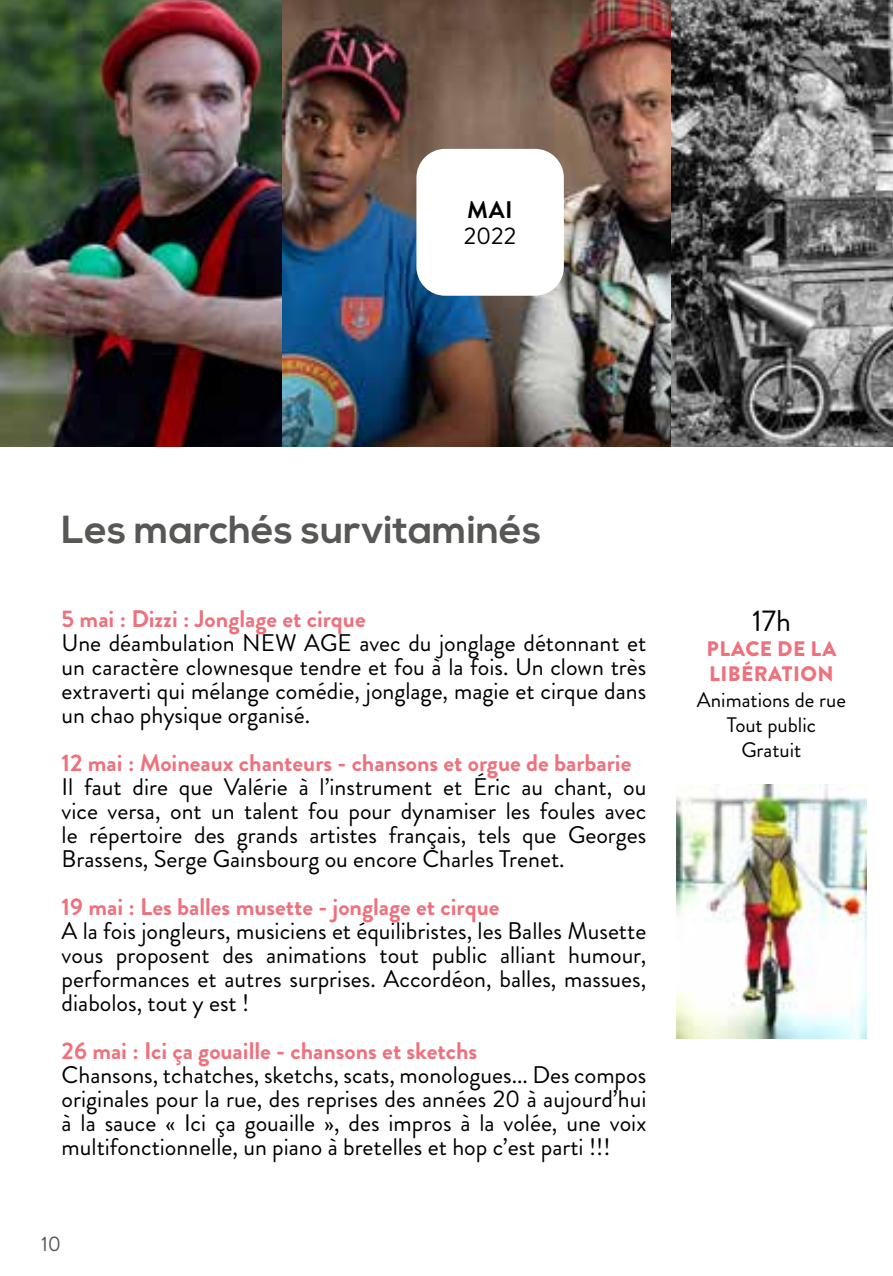
<style>
.page{position:relative;width:893px;height:1276px;background:#fff}
.page>*{position:absolute;margin:0;border:0;box-sizing:border-box;transform-origin:0 0}
.t1{font:700 39px "Nexa";color:#575756}
.t2{font:30px "Brandon Grotesque";color:#000}
.t3{font:24px/24px "Brandon Grotesque";color:#000;text-align:justify}
.t4{font:700 24px "Brandon Grotesque";color:#ee717c}
.t5{font:700 24px "Brandon Grotesque";color:#000}
.t6{font:21px/25.2px "Brandon Grotesque";color:#000;text-align:center}
.t7{font:900 21px/25.2px "Brandon Grotesque";letter-spacing:.02em;color:#ee717c}
.t8{font:21px "Brandon Grotesque";color:#575756}
</style>
<div class="page">
<img style="left:0;top:0;width:893px;height:446px">
<div style="left:416px;top:149px;width:148px;height:147px;background:#fff;border-radius:29px"></div>
<img style="left:676px;top:784px;width:190px;height:254px">
<p class="t5" style="left:467px;top:192px;width:47px">MAI</p>
<p class="t3" style="left:464px;top:224px;width:54px">2022</p>
<h1 class="t1" style="left:62px;top:507px;width:481px">Les marchés survitaminés</h1>
<p class="t4" style="left:62px;top:602px;width:306px">5 mai : Dizzi : Jonglage et cirque</p>
<p class="t3" style="left:62px;top:631px;width:586px">Une déambulation NEW AGE avec du jonglage détonnant et un caractère clownesque tendre et fou à la fois. Un clown très extraverti qui mélange comédie, jonglage, magie et cirque dans un chao physique organisé.</p>
<p class="t4" style="left:62px;top:746px;width:571px">12 mai : Moineaux chanteurs - chansons et orgue de barbarie</p>
<p class="t3" style="left:62px;top:775px;width:586px">Il faut dire que Valérie à l’instrument et Éric au chant, ou vice versa, ont un talent fou pour dynamiser les foules avec le répertoire des grands artistes français, tels que Georges Brassens, Serge Gainsbourg ou encore Charles Trenet.</p>
<p class="t4" style="left:62px;top:890px;width:439px">19 mai : Les balles musette - jonglage et cirque</p>
<p class="t3" style="left:62px;top:919px;width:586px">A la fois jongleurs, musiciens et équilibristes, les Balles Musette vous proposent des animations tout public alliant humour, performances et autres surprises. Accordéon, balles, massues, diabolos, tout y est !</p>
<p class="t4" style="left:62px;top:1034px;width:417px">26 mai : Ici ça gouaille - chansons et sketchs</p>
<p class="t3" style="left:62px;top:1063px;width:586px">Chansons, tchatches, sketchs, scats, monologues... Des compos originales pour la rue, des reprises des années 20 à aujourd’hui à la sauce « Ici ça gouaille », des impros à la volée, une voix multifonctionnelle, un piano à bretelles et hop c’est parti !!!</p>
<p class="t8" style="left:41px;top:1229px;width:22px">10</p>
<p class="t2" style="left:752px;top:600px;width:40px">17h</p>
<p class="t7" style="left:707px;top:636px;width:131px">PLACE DE LA<br>LIBÉRATION</p>
<p class="t6" style="left:697px;top:687px;width:151px">Animations de rue<br>Tout public<br>Gratuit</p>
</div>
